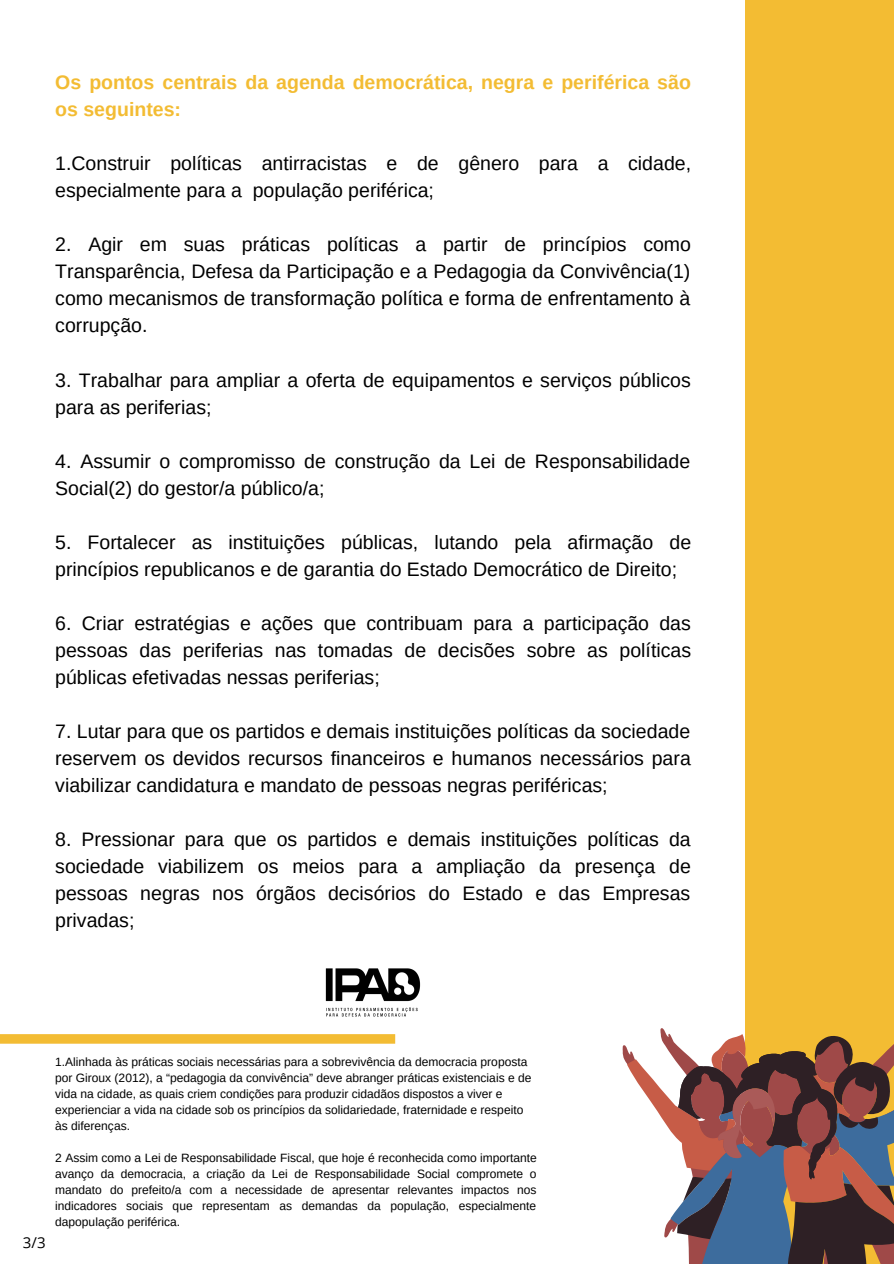
<style>
.page{position:relative;width:894px;height:1264px;background:#fff}
.page>*{position:absolute;margin:0;border:0;box-sizing:border-box;transform-origin:0 0}
.t1{font:19.5px/27px "Arimo";color:#000}
.t2{font:700 19.5px/27px "Arimo";color:#f3bc33}
.t3{font:15px "Open Sans";color:#000}
.t4{font:12px/16px "Arimo";color:#000}
</style>
<div class="page">
<div style="left:744px;top:0;width:149px;height:1263px;background:#f3bc33"></div>
<svg style="left:622px;top:1016px;width:271px;height:247px"></svg>
<img style="left:325px;top:968px;width:96px;height:67px">
<svg style="left:0;top:1034px;width:395px;height:9px"></svg>
<p class="t2" style="left:55px;top:69px;width:637px">Os pontos centrais da agenda democrática, negra e periférica são os seguintes:</p>
<p class="t1" style="left:55px;top:150px;width:637px">1.Construir políticas antirracistas e de gênero para a cidade, especialmente para a população periférica;</p>
<p class="t1" style="left:55px;top:231px;width:637px;text-align:justify">2. Agir em suas práticas políticas a partir de princípios como Transparência, Defesa da Participação e a Pedagogia da Convivência(1) como mecanismos de transformação política e forma de enfrentamento à corrupção.</p>
<p class="t1" style="left:55px;top:366px;width:637px">3. Trabalhar para ampliar a oferta de equipamentos e serviços públicos para as periferias;</p>
<p class="t1" style="left:55px;top:447px;width:636px">4. Assumir o compromisso de construção da Lei de Responsabilidade<br>Social(2) do gestor/a público/a;</p>
<p class="t1" style="left:55px;top:528px;width:637px">5. Fortalecer as instituições públicas, lutando pela afirmação de princípios republicanos e de garantia do Estado Democrático de Direito;</p>
<p class="t1" style="left:55px;top:609px;width:637px;text-align:justify">6. Criar estratégias e ações que contribuam para a participação das pessoas das periferias nas tomadas de decisões sobre as políticas públicas efetivadas nessas periferias;</p>
<p class="t1" style="left:55px;top:717px;width:637px;text-align:justify">7. Lutar para que os partidos e demais instituições políticas da sociedade reservem os devidos recursos financeiros e humanos necessários para viabilizar candidatura e mandato de pessoas negras periféricas;</p>
<p class="t1" style="left:55px;top:825px;width:637px;text-align:justify">8. Pressionar para que os partidos e demais instituições políticas da sociedade viabilizem os meios para a ampliação da presença de pessoas negras nos órgãos decisórios do Estado e das Empresas privadas;</p>
<p class="t3" style="left:23px;top:1231px;width:24px">3/3</p>
<p class="t4" style="left:55px;top:1053px;width:477px">1.Alinhada às práticas sociais necessárias para a sobrevivência da democracia proposta por Giroux (2012), a “pedagogia da convivência” deve abranger práticas existenciais e de vida na cidade, as quais criem condições para produzir cidadãos dispostos a viver e experienciar a vida na cidade sob os princípios da solidariedade, fraternidade e respeito às diferenças.</p>
<p class="t4" style="left:55px;top:1149px;width:483px;text-align:justify">2 Assim como a Lei de Responsabilidade Fiscal, que hoje é reconhecida como importante avanço da democracia, a criação da Lei de Responsabilidade Social compromete o mandato do prefeito/a com a necessidade de apresentar relevantes impactos nos indicadores sociais que representam as demandas da população, especialmente dapopulação periférica.</p>
</div>
